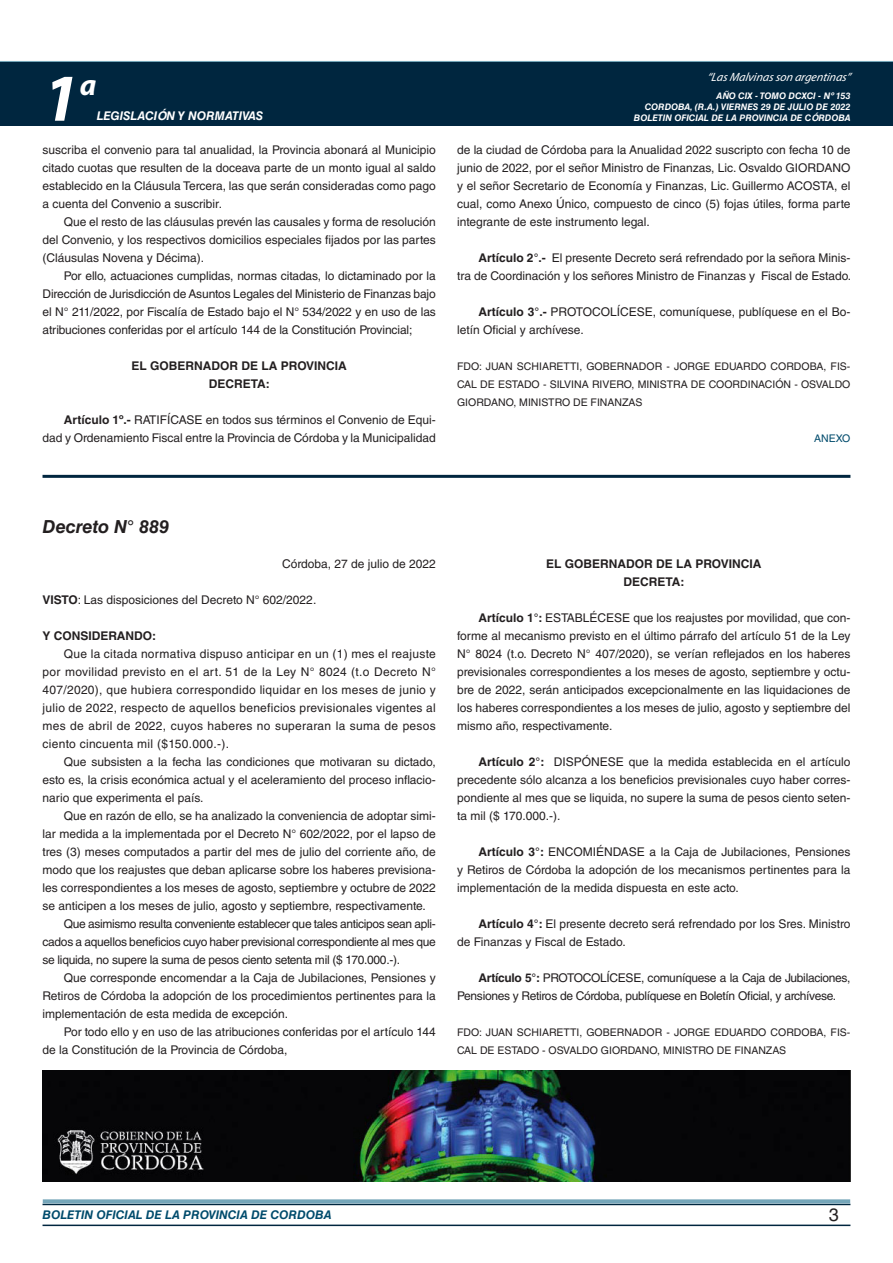
<style>
.page{position:relative;width:893px;height:1263px;background:#fff}
.page>*{position:absolute;margin:0;border:0;box-sizing:border-box;transform-origin:0 0}
.t1{font:italic 700 67.5px "Myriad Pro";color:#fff}
.t2{font:italic 700 30px "Myriad Pro";color:#fff}
.NOMBRE_DE_MINISTERIO{font:italic 700 18px "Helvetica LT Std";color:#231f20}
.t3{font:18px "Helvetica LT Std";color:#231f20}
.TEXTO_BASE{font:12px/18px "Helvetica LT Std";color:#231f20;text-align:justify}
.TEXTO_BASE-2{font:12px/18px "Helvetica LT Std";letter-spacing:-.025em;color:#231f20}
.RESUELVE{font:700 12px "Helvetica LT Std";color:#231f20}
.t4{font:italic 700 12px "Helvetica LT Std";color:#004b6c}
.t5{font:italic 12px "Myriad Pro";color:#fff}
.FECHA{font:12px "Helvetica LT Std";color:#231f20}
.t6{font:italic 700 12px "Helvetica LT Std";color:#fff}
.TEXTO_BASE-3{font:700 12px "Helvetica LT Std";color:#231f20}
.FIRMA{font:10.5px/18px "Helvetica LT Std";color:#231f20;text-align:justify}
.ANEXO{font:10.5px "Helvetica LT Std";color:#004b6c}
.t7{font:italic 700 9px/10.8px "Helvetica LT Std";color:#fff;text-align:right}
.s1{font-weight:700}
</style>
<div class="page">
<div style="left:0;top:61px;width:893px;height:6px;background:#73a5b8"></div>
<div style="left:0;top:62px;width:893px;height:64px;background:#00263f"></div>
<hr style="left:43px;top:1224px;width:807px;height:2px;background:#00263f">
<div style="left:42px;top:1198px;width:809px;height:8px;background:#fff;opacity:.75"></div>
<hr style="left:43px;top:475px;width:807px;height:3px;background:#00263f">
<img style="left:42px;top:1070px;width:809px;height:111px">
<h1 class="t1" style="left:43px;top:54px;width:38px">1</h1>
<h2 class="t2" style="left:80px;top:66px;width:18px">a</h2>
<p class="t6" style="left:97px;top:109px;width:168px">LEGISLACIÓN Y NORMATIVAS</p>
<p class="TEXTO_BASE" style="left:43px;top:141px;width:395px">suscriba el convenio para tal anualidad, la Provincia abonará al Municipio citado cuotas que resulten de la doceava parte de un monto igual al saldo establecido en la Cláusula Tercera, las que serán consideradas como pago a cuenta del Convenio a suscribir.</p>
<p class="TEXTO_BASE" style="left:43px;top:213px;width:395px;text-indent:21px">Que el resto de las cláusulas prevén las causales y forma de resolución del Convenio, y los respectivos domicilios especiales fijados por las partes (Cláusulas Novena y Décima).</p>
<p class="TEXTO_BASE" style="left:43px;top:267px;width:395px;text-indent:21px">Por ello, actuaciones cumplidas, normas citadas, lo dictaminado por la Dirección de Jurisdicción de Asuntos Legales del Ministerio de Finanzas bajo el N° 211/2022, por Fiscalía de Estado bajo el N° 534/2022 y en uso de las atribuciones conferidas por el artículo 144 de la Constitución Provincial;</p>
<p class="RESUELVE" style="left:132px;top:358px;width:217px">EL GOBERNADOR DE LA PROVINCIA</p>
<p class="RESUELVE" style="left:209px;top:376px;width:62px">DECRETA:</p>
<p class="TEXTO_BASE" style="left:43px;top:411px;width:395px;text-align:right"><span class="s1">Artículo 1º.-</span> RATIFÍCASE en todos sus términos el Convenio de Equi&shy;dad y Ordenamiento Fiscal entre la Provincia de Córdoba y la Municipalidad</p>
<p class="t5" style="left:707px;top:70px;width:145px">“LasMalvinasson argentinas”</p>
<p class="t7" style="left:634px;top:91px;width:218px">AÑO CIX - TOMO DCXCI - Nº 153<br>CORDOBA, (R.A.) VIERNES 29 DE JULIO DE 2022<br>BOLETIN OFICIAL DE LA PROVINCIA DE CÓRDOBA</p>
<p class="TEXTO_BASE" style="left:457px;top:141px;width:395px">de la ciudad de Córdoba para la Anualidad 2022 suscripto con fecha 10 de junio de 2022, por el señor Ministro de Finanzas, Lic. Osvaldo GIORDANO y el señor Secretario de Economía y Finanzas, Lic. Guillermo ACOSTA, el cual, como Anexo Único, compuesto de cinco (5) fojas útiles, forma parte integrante de este instrumento legal.</p>
<p class="TEXTO_BASE" style="left:457px;top:249px;width:396px;text-align:right"><span class="s1">Artículo 2°.-</span> El presente Decreto será refrendado por la señora Minis-<br>tra de Coordinación y los señores Ministro de Finanzas y Fiscal de Estado.</p>
<p class="TEXTO_BASE" style="left:457px;top:303px;width:395px;text-indent:21px"><span class="s1">Artículo 3°.-</span> PROTOCOLÍCESE, comuníquese, publíquese en el Bo&shy;letín Oficial y archívese.</p>
<p class="FIRMA" style="left:457px;top:357px;width:395px">FDO: JUAN SCHIARETTI, GOBERNADOR - JORGE EDUARDO CORDOBA, FIS-CAL DE ESTADO - SILVINA RIVERO, MINISTRA DE COORDINACIÓN - OSVALDO GIORDANO, MINISTRO DE FINANZAS</p>
<p class="ANEXO" style="left:814px;top:432px;width:38px">ANEXO</p>
<p class="NOMBRE_DE_MINISTERIO" style="left:43px;top:516px;width:128px">Decreto N° 889</p>
<p class="FECHA" style="left:282px;top:557px;width:155px">Córdoba, 27 de julio de 2022</p>
<p class="TEXTO_BASE" style="left:43px;top:591px;width:275px"><span class="s1">VISTO</span>: Las disposiciones del Decreto N° 602/2022.</p>
<p class="TEXTO_BASE-3" style="left:43px;top:628px;width:115px">Y CONSIDERANDO:</p>
<p class="TEXTO_BASE" style="left:43px;top:645px;width:395px;text-indent:21px">Que la citada normativa dispuso anticipar en un (1) mes el reajuste por movilidad previsto en el art. 51 de la Ley N° 8024 (t.o Decreto N° 407/2020), que hubiera correspondido liquidar en los meses de junio y julio de 2022, respecto de aquellos beneficios previsionales vigentes al mes de abril de 2022, cuyos haberes no superaran la suma de pesos ciento cincuenta mil ($150.000.-).</p>
<p class="TEXTO_BASE" style="left:43px;top:753px;width:395px;text-indent:21px">Que subsisten a la fecha las condiciones que motivaran su dictado, esto es, la crisis económica actual y el aceleramiento del proceso inflacio&shy;nario que experimenta el país.</p>
<p class="TEXTO_BASE" style="left:43px;top:807px;width:395px;text-indent:21px">Que en razón de ello, se ha analizado la conveniencia de adoptar simi&shy;lar medida a la implementada por el Decreto N° 602/2022, por el lapso de tres (3) meses computados a partir del mes de julio del corriente año, de modo que los reajustes que deban aplicarse sobre los haberes previsiona&shy;les correspondientes a los meses de agosto, septiembre y octubre de 2022 se anticipen a los meses de julio, agosto y septiembre, respectivamente.</p>
<p class="TEXTO_BASE" style="left:43px;top:915px;width:395px;text-indent:21px">Que asimismo resulta conveniente establecer que tales anticipos sean apli&shy;cados a aquellos beneficios cuyo haber previsional correspondiente al mes que se liquida, no supere la suma de pesos ciento setenta mil ($ 170.000.-).</p>
<p class="TEXTO_BASE" style="left:43px;top:969px;width:395px;text-indent:21px">Que corresponde encomendar a la Caja de Jubilaciones, Pensiones y Retiros de Córdoba la adopción de los procedimientos pertinentes para la implementación de esta medida de excepción.</p>
<p class="TEXTO_BASE" style="left:43px;top:1023px;width:395px;text-indent:21px">Por todo ello y en uso de las atribuciones conferidas por el artículo 144 de la Constitución de la Provincia de Córdoba,</p>
<p class="RESUELVE" style="left:546px;top:556px;width:217px">EL GOBERNADOR DE LA PROVINCIA</p>
<p class="RESUELVE" style="left:624px;top:574px;width:62px">DECRETA:</p>
<p class="TEXTO_BASE" style="left:457px;top:609px;width:395px;text-indent:21px"><span class="s1">Artículo 1°:</span> ESTABLÉCESE que los reajustes por movilidad, que con&shy;forme al mecanismo previsto en el último párrafo del artículo 51 de la Ley N° 8024 (t.o. Decreto N° 407/2020), se verían reflejados en los haberes previsionales correspondientes a los meses de agosto, septiembre y octu&shy;bre de 2022, serán anticipados excepcionalmente en las liquidaciones de los haberes correspondientes a los meses de julio, agosto y septiembre del mismo año, respectivamente.</p>
<p class="TEXTO_BASE" style="left:457px;top:753px;width:395px;text-indent:21px"><span class="s1">Artículo 2°:</span> DISPÓNESE que la medida establecida en el artículo precedente sólo alcanza a los beneficios previsionales cuyo haber corres&shy;pondiente al mes que se liquida, no supere la suma de pesos ciento seten&shy;ta mil ($ 170.000.-).</p>
<p class="TEXTO_BASE" style="left:457px;top:843px;width:395px;text-indent:21px"><span class="s1">Artículo 3°:</span> ENCOMIÉNDASE a la Caja de Jubilaciones, Pensiones y Retiros de Córdoba la adopción de los mecanismos pertinentes para la implementación de la medida dispuesta en este acto.</p>
<p class="TEXTO_BASE" style="left:457px;top:915px;width:395px;text-indent:21px"><span class="s1">Artículo 4°:</span> El presente decreto será refrendado por los Sres. Ministro de Finanzas y Fiscal de Estado.</p>
<p class="TEXTO_BASE-2" style="left:457px;top:969px;width:395px;text-indent:21px"><span class="s1">Artículo 5°:</span> PROTOCOLÍCESE, comuníquese a la Caja de Jubilaciones,<br>Pensiones y Retiros de Córdoba, publíquese en Boletín Oficial, y archívese.</p>
<p class="FIRMA" style="left:457px;top:1023px;width:395px">FDO: JUAN SCHIARETTI, GOBERNADOR - JORGE EDUARDO CORDOBA, FIS-<br>CAL DE ESTADO - OSVALDO GIORDANO, MINISTRO DE FINANZAS</p>
<p class="t4" style="left:43px;top:1208px;width:290px">BOLETIN OFICIAL DE LA PROVINCIA DE CORDOBA</p>
<h3 class="t3" style="left:829px;top:1204px;width:12px">3</h3>
</div>
